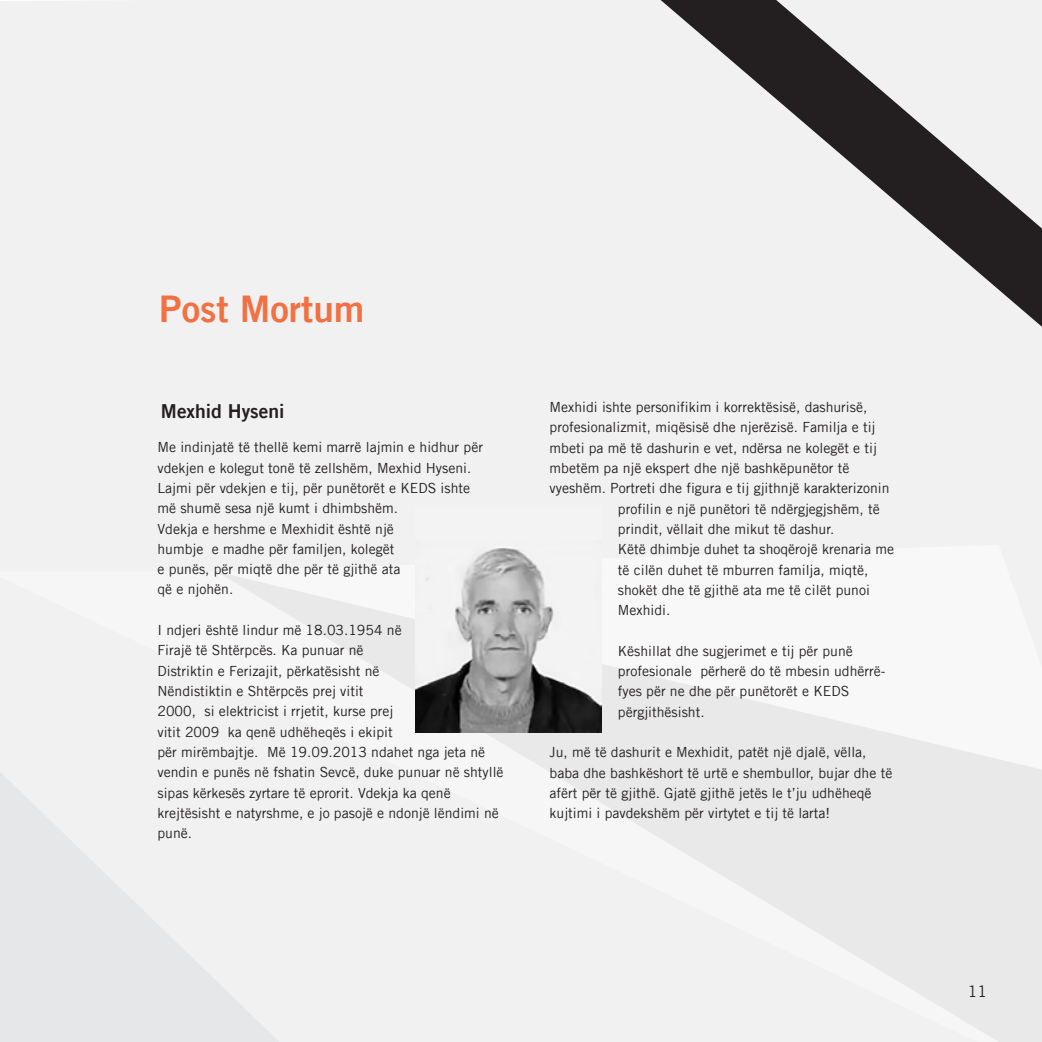
<style>
.page{position:relative;width:1042px;height:1042px;background:#fff}
.page>*{position:absolute;margin:0;border:0;box-sizing:border-box;transform-origin:0 0}
.t1{font:36.75px "KED Sbold";color:#f37043}
.t2{font:19.25px "KED Sbold";color:#231f20}
.t3{font:15.75px "KED Sregular";color:#231f20}
.t4{font:14px/20.3px "KED Sregular";color:#231f20}
</style>
<div class="page">
<div style="left:0;top:0;width:1042px;height:571px;background:#f1f1f2"></div>
<div style="left:999px;top:769px;width:43px;height:273px;background:#e9e9ea"></div>
<svg style="left:216px;top:545px;width:826px;height:224px"></svg>
<div style="left:0;top:571px;width:999px;height:471px;background:#f1f1f2"></div>
<svg style="left:0;top:772px;width:279px;height:270px;fill:#e6e7e8"></svg>
<svg style="left:660px;top:0;width:382px;height:327px;fill:#f1f1f2"></svg>
<img style="left:415px;top:506px;width:186px;height:226px">
<h1 class="t1" style="left:159px;top:286px;width:207px">Post Mortum</h1>
<h2 class="t2" style="left:161px;top:399px;width:125px">Mexhid Hyseni</h2>
<p class="t4" style="left:157px;top:437px;width:327px">Me indinjatë të thellë kemi marrë lajmin e hidhur për vdekjen e kolegut tonë të zellshëm, Mexhid Hyseni.<br>Lajmi për vdekjen e tij, për punëtorët e KEDS ishte më shumë sesa një kumt i dhimbshëm.<br>Vdekja e hershme e Mexhidit është një<br>humbje e madhe për familjen, kolegët<br>e punës, për miqtë dhe për të gjithë ata<br>që e njohën.</p>
<p class="t4" style="left:157px;top:620px;width:348px">I ndjeri është lindur më 18.03.1954 në<br>Firajë të Shtërpcës. Ka punuar në<br>Distriktin e Ferizajit, përkatësisht në<br>Nëndistiktin e Shtërpcës prej vitit<br>2000, si elektricist i rrjetit, kurse prej<br>vitit 2009 ka qenë udhëheqës i ekipit<br>për mirëmbajtje. Më 19.09.2013 ndahet nga jeta në vendin e punës në fshatin Sevcë, duke punuar në shtyllë sipas kërkesës zyrtare të eprorit. Vdekja ka qenë krejtësisht e natyrshme, e jo pasojë e ndonjë lëndimi në punë.</p>
<p class="t4" style="left:549px;top:397px;width:319px">Mexhidi ishte personifikim i korrektësisë, dashurisë,</p>
<p class="t4" style="left:549px;top:417px;width:327px">profesionalizmit, miqësisë dhe njerëzisë. Familja e tij</p>
<p class="t4" style="left:549px;top:437px;width:329px">mbeti pa më të dashurin e vet, ndërsa ne kolegët e tij</p>
<p class="t4" style="left:549px;top:458px;width:301px">mbetëm pa një ekspert dhe një bashkëpunëtor të</p>
<p class="t4" style="left:549px;top:478px;width:341px">vyeshëm. Portreti dhe figura e tij gjithnjë karakterizonin</p>
<p class="t4" style="left:618px;top:498px;width:263px">profilin e një punëtori të ndërgjegjshëm, të</p>
<p class="t4" style="left:618px;top:518px;width:218px">prindit, vëllait dhe mikut të dashur.</p>
<p class="t4" style="left:618px;top:539px;width:278px">Këtë dhimbje duhet ta shoqërojë krenaria me</p>
<p class="t4" style="left:618px;top:559px;width:252px">të cilën duhet të mburren familja, miqtë,</p>
<p class="t4" style="left:618px;top:579px;width:253px">shokët dhe të gjithë ata me të cilët punoi</p>
<p class="t4" style="left:618px;top:600px;width:54px">Mexhidi.</p>
<p class="t4" style="left:618px;top:640px;width:269px">Këshillat dhe sugjerimet e tij për punë profesionale përherë do të mbesin udhërrë&shy;fyes për ne dhe për punëtorët e KEDS përgjithësisht.</p>
<p class="t4" style="left:549px;top:742px;width:344px">Ju, më të dashurit e Mexhidit, patët një djalë, vëlla, baba dhe bashkëshort të urtë e shembullor, bujar dhe të afërt për të gjithë. Gjatë gjithë jetës le t’ju udhëheqë kujtimi i pavdekshëm për virtytet e tij të larta!</p>
<p class="t3" style="left:968px;top:981px;width:21px">11</p>
</div>
